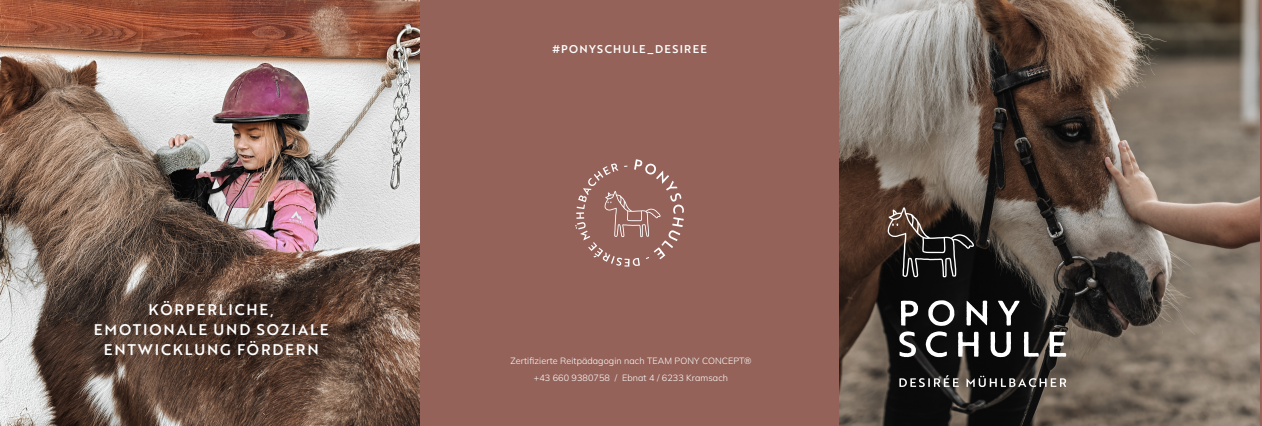
<style>
.page{position:relative;width:1262px;height:426px;background:#fff}
.page>*{position:absolute;margin:0;border:0;box-sizing:border-box;transform-origin:0 0}
.t1{font:500 15px/20px "Brother 1816 Printed";letter-spacing:.12em;color:#fff;text-align:center}
.t2{font:500 11px "Brother 1816 Printed";letter-spacing:.12em;color:#fff}
.t3{font:200 9px "Mulish";letter-spacing:.01em;color:#fff}
</style>
<div class="page">
<div style="left:420px;top:0;width:841px;height:425px;background:#946259"></div>
<img style="left:0;top:0;width:420px;height:425px">
<img style="left:839px;top:0;width:420px;height:425px">
<svg style="left:575px;top:159px;width:109px;height:107px"></svg>
<svg style="left:900px;top:300px;width:18px;height:25px"></svg>
<svg style="left:928px;top:300px;width:26px;height:25px"></svg>
<svg style="left:966px;top:300px;width:21px;height:25px"></svg>
<svg style="left:997px;top:300px;width:22px;height:25px"></svg>
<svg style="left:899px;top:331px;width:17px;height:25px"></svg>
<svg style="left:925px;top:331px;width:22px;height:25px"></svg>
<svg style="left:958px;top:331px;width:20px;height:25px"></svg>
<svg style="left:990px;top:331px;width:21px;height:25px"></svg>
<svg style="left:1023px;top:331px;width:15px;height:25px"></svg>
<svg style="left:1049px;top:331px;width:17px;height:25px"></svg>
<svg style="left:899px;top:374px;width:59px;height:12px"></svg>
<svg style="left:966px;top:375px;width:100px;height:11px"></svg>
<svg style="left:887px;top:207px;width:87px;height:70px;background:#38312e"></svg>
<h1 class="t1" style="left:94px;top:298px;width:236px">KÖRPERLICHE,<br>EMOTIONALE UND SOZIALE<br>ENTWICKLUNG FÖRDERN</h1>
<p class="t2" style="left:552px;top:40px;width:156px">#PONYSCHULE_DESIREE</p>
<p class="t3" style="left:510px;top:354px;width:242px">Zertifizierte Reitpädagogin nach TEAM PONY CONCEPT®</p>
<p class="t3" style="left:534px;top:371px;width:196px">+43 660 9380758 / Ebnat 4 / 6233 Kramsach</p>
</div>
